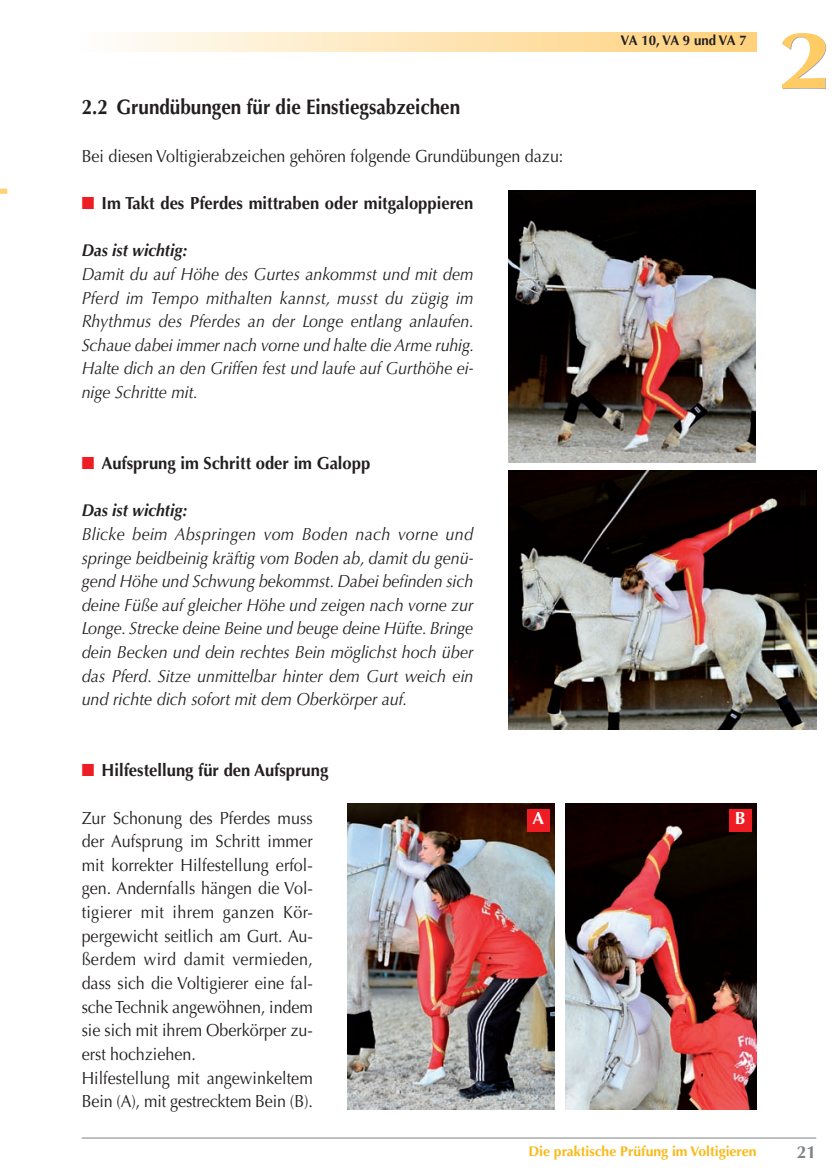
<style>
.page{position:relative;width:840px;height:1176px;background:#fff}
.page>*{position:absolute;margin:0;border:0;box-sizing:border-box;transform-origin:0 0}
.t1{font:700 81.73px "Optima";color:#fecb64;scale:1.21 1}
.t2{font:700 21px "Optima";color:#231f20;scale:.9 1}
.t3{font:italic 17.5px/23.6px "Optima";color:#231f20;text-align:justify;scale:.92 1}
.t4{font:17.5px/23.6px "Optima";color:#231f20;scale:.92 1}
.t5{font:700 17.5px "Optima";color:#231f20;scale:.95 1}
.t6{font:700 17.5px "Optima";color:#808285}
.t7{font:700 17.5px "Optima";color:#fff}
.t8{font:italic 700 17.15px "Optima";color:#231f20;scale:.92 1}
.t9{font:700 14px "Optima";color:#fcb814}
.t10{font:700 14px "Optima";letter-spacing:-.03em;color:#231f20;scale:.95 1}
.s1{color:#ee1d23}
</style>
<div class="page">
<svg style="left:0;top:189px;width:7px;height:5px"></svg>
<hr style="left:82px;top:1137px;width:734px;height:1px;background:#808285">
<img style="left:508px;top:470px;width:309px;height:259px">
<img style="left:508px;top:191px;width:247px;height:271px">
<img style="left:348px;top:803px;width:206px;height:306px">
<img style="left:565px;top:803px;width:191px;height:306px">
<div style="left:527px;top:809px;width:22px;height:22px;background:#ee1d23"></div>
<div style="left:729px;top:809px;width:22px;height:22px;background:#ee1d23"></div>
<p class="t2" style="left:82px;top:99px;width:422px">2.2 Grundübungen für die Einstiegsabzeichen</p>
<p class="t4" style="left:82px;top:146px;width:525px">Bei diesen Voltigierabzeichen gehören folgende Grundübungen dazu:</p>
<p class="t5" style="left:82px;top:196px;width:414px"><span class="s1">■</span> Im Takt des Pferdes mittraben oder mitgaloppieren</p>
<p class="t8" style="left:82px;top:243px;width:117px">Das ist wichtig:</p>
<p class="t3" style="left:82px;top:264px;width:428px">Damit du auf Höhe des Gurtes ankommst und mit dem Pferd im Tempo mithalten kannst, musst du zügig im Rhythmus des Pferdes an der Longe entlang anlaufen.<br>Schaue dabei immer nach vorne und halte die Arme ruhig.<br>Halte dich an den Griffen fest und laufe auf Gurthöhe ei&shy;nige Schritte mit.</p>
<p class="t5" style="left:82px;top:456px;width:305px"><span class="s1">■</span> Aufsprung im Schritt oder im Galopp</p>
<p class="t8" style="left:82px;top:503px;width:117px">Das ist wichtig:</p>
<p class="t3" style="left:82px;top:524px;width:427px">Blicke beim Abspringen vom Boden nach vorne und springe beidbeinig kräftig vom Boden ab, damit du genü&shy;gend Höhe und Schwung bekommst. Dabei befinden sich deine Füße auf gleicher Höhe und zeigen nach vorne zur Longe. Strecke deine Beine und beuge deine Hüfte. Bringe dein Becken und dein rechtes Bein möglichst hoch über das Pferd. Sitze unmittelbar hinter dem Gurt weich ein und richte dich sofort mit dem Oberkörper auf.</p>
<p class="t10" style="left:620px;top:35px;width:134px">VA 10, VA 9 und VA 7</p>
<h1 class="t1" style="left:778px;top:27px;width:47px">2</h1>
<p class="t5" style="left:82px;top:763px;width:261px"><span class="s1">■</span> Hilfestellung für den Aufsprung</p>
<p class="t4" style="left:82px;top:807px;width:253px">Zur Schonung des Pferdes muss der Aufsprung im Schritt immer mit korrekter Hilfestellung erfol&shy;gen. Andernfalls hängen die Vol&shy;tigierer mit ihrem ganzen Kör&shy;pergewicht seitlich am Gurt. Au&shy;ßerdem wird damit vermieden, dass sich die Voltigierer eine fal&shy;sche Technik angewöhnen, indem sie sich mit ihrem Oberkörper zu&shy;erst hochziehen.<br>Hilfestellung mit angewinkeltem<br>Bein (A), mit gestrecktem Bein (B).</p>
<p class="t7" style="left:532px;top:811px;width:13px">A</p>
<p class="t7" style="left:735px;top:811px;width:12px">B</p>
<p class="t9" style="left:528px;top:1145px;width:230px">Die praktische Prüfung im Voltigieren</p>
<p class="t6" style="left:796px;top:1145px;width:21px">21</p>
</div>
